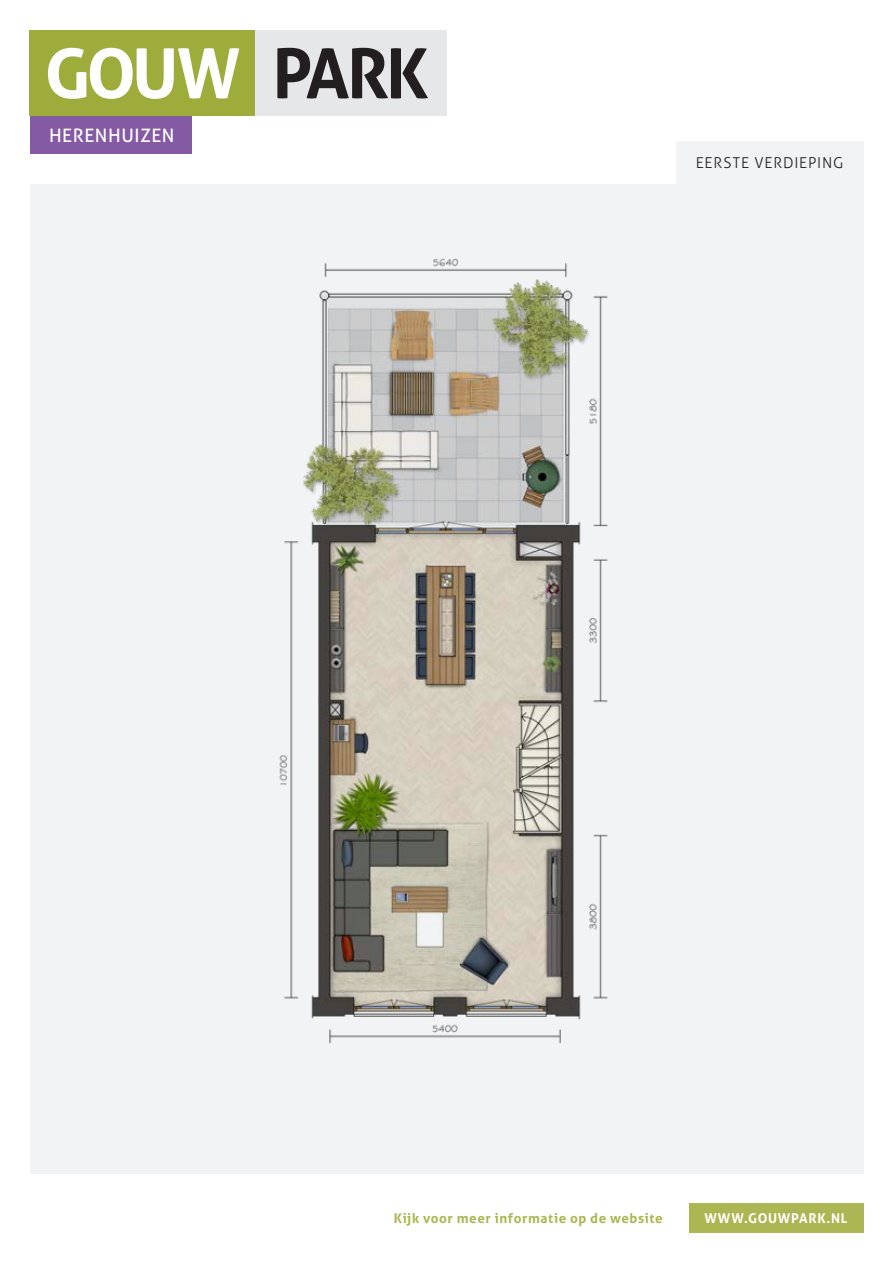
<style>
.page{position:relative;width:893px;height:1263px;background:#fff}
.page>*{position:absolute;margin:0;border:0;box-sizing:border-box;transform-origin:0 0}
.t1{font:700 68.85px "Aller";letter-spacing:-.05em;color:#fff}
.t2{font:18.6px "Aller";letter-spacing:.03em;color:#fff}
.t3{font:300 15px "Aller";letter-spacing:.055em;color:#231f20}
.t4{font:700 13.5px "Aller";letter-spacing:.04em;color:#acb652}
.t5{font:700 13.5px "Aller";letter-spacing:.055em;color:#fff}
.s1{color:#231f20}
</style>
<div class="page">
<div style="left:30px;top:184px;width:833px;height:990px;background:#f2f3f4"></div>
<div style="left:676px;top:141px;width:187px;height:43px;background:#f2f3f4"></div>
<div style="left:689px;top:1203px;width:174px;height:30px;background:#acb652"></div>
<div style="left:30px;top:116px;width:161px;height:38px;background:#845aa5"></div>
<div style="left:255px;top:30px;width:191px;height:86px;background:#e6e7e9"></div>
<div style="left:30px;top:30px;width:225px;height:86px;background:#9dac3a"></div>
<img style="left:279px;top:258px;width:329px;height:786px">
<h1 class="t1" style="left:44px;top:31px;width:386px">GOUW <span class="s1">PARK</span></h1>
<h2 class="t2" style="left:49px;top:124px;width:127px">HERENHUIZEN</h2>
<p class="t3" style="left:696px;top:154px;width:149px">EERSTE VERDIEPING</p>
<p class="t4" style="left:394px;top:1210px;width:271px">Kijk voor meer informatie op de website</p>
<p class="t5" style="left:704px;top:1210px;width:145px">WWW.GOUWPARK.NL</p>
</div>
